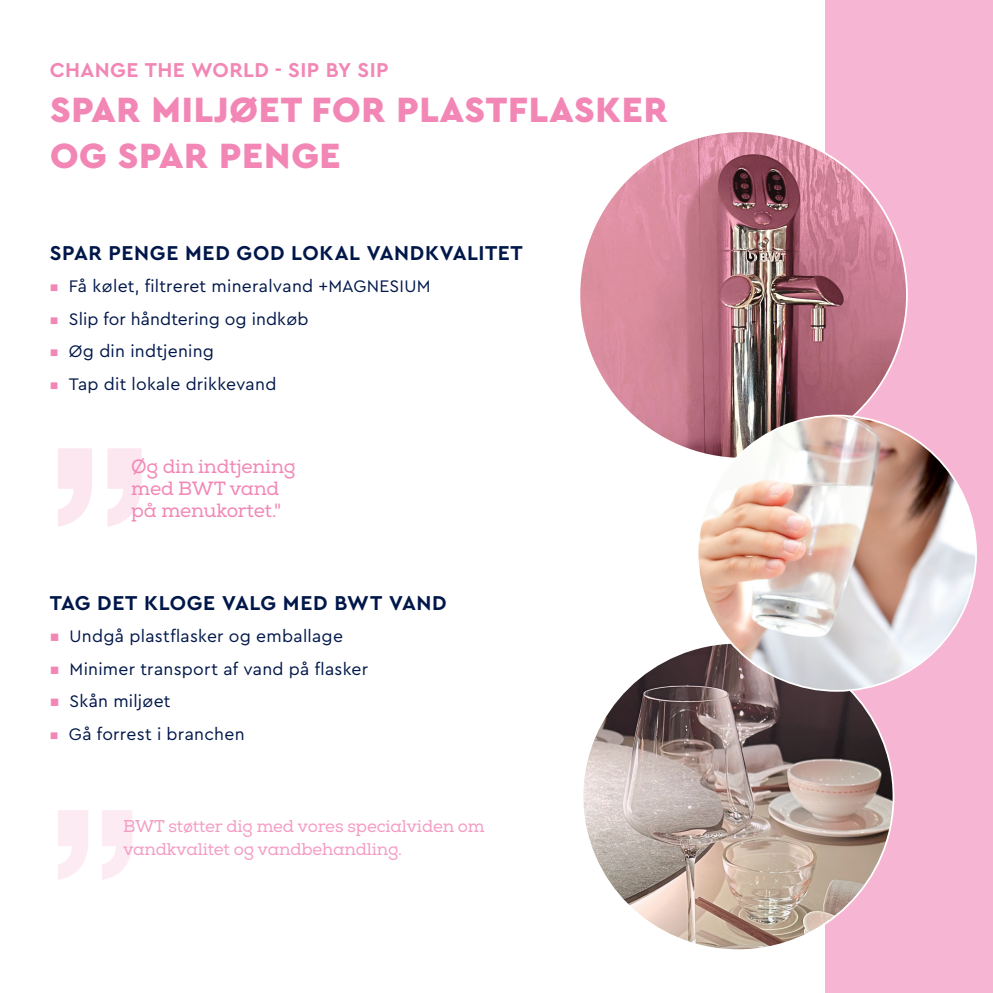
<style>
.page{position:relative;width:993px;height:993px;background:#fff}
.page>*{position:absolute;margin:0;border:0;box-sizing:border-box;transform-origin:0 0}
.t1{font:900 36.75px/45.5px "Cera PRO";letter-spacing:.02em;color:#f287b6}
.t2{font:700 21px "Cera PRO";letter-spacing:.025em;color:#00174a}
.t3{font:700 21px "Cera PRO";letter-spacing:.02em;color:#f287b6}
.t4{font:19.07px/22.4px "Nexa Slab";letter-spacing:-.01em;color:#f287b6}
.t5{font:17.5px "Cera PRO";letter-spacing:.015em;color:#00174a}
.t6{font:16.97px/22.8px "Nexa Slab";letter-spacing:-.01em;color:#f49dc4}
.s1{color:#f287b6}
.s2{font-size:19.25px;color:#f287b6}
</style>
<div class="page">
<div style="left:825px;top:0;width:167px;height:992px;background:#f6b5d2"></div>
<svg style="left:58px;top:810px;width:74px;height:69px"></svg>
<img style="left:584px;top:649px;width:309px;height:298px">
<svg style="left:58px;top:448px;width:84px;height:78px"></svg>
<img style="left:579px;top:131px;width:327px;height:327px;border-radius:164px">
<img style="left:697px;top:415px;width:278px;height:275px">
<p class="t3" style="left:50px;top:56px;width:340px">CHANGE THE WORLD - SIP BY SIP</p>
<h1 class="t1" style="left:50px;top:86px;width:619px">SPAR MILJØET FOR PLASTFLASKER<br>OG SPAR PENGE</h1>
<p class="t2" style="left:50px;top:238px;width:474px">SPAR PENGE MED GOD LOKAL VANDKVALITET</p>
<p class="t5" style="left:50px;top:274px;width:382px"><span class="s1">▪</span> Få kølet, filtreret mineralvand +MAGNESIUM</p>
<p class="t5" style="left:50px;top:307px;width:260px"><span class="s1">▪</span> Slip for håndtering og indkøb</p>
<p class="t5" style="left:50px;top:340px;width:166px"><span class="s1">▪</span> Øg din indtjening</p>
<p class="t5" style="left:50px;top:372px;width:228px"><span class="s1">▪</span> Tap dit lokale drikkevand</p>
<p class="t4" style="left:131px;top:455px;width:166px">Øg din indtjening med BWT vand på menukortet."</p>
<p class="t2" style="left:50px;top:588px;width:398px">TAG DET KLOGE VALG MED BWT VAND</p>
<p class="t5" style="left:50px;top:624px;width:295px"><span class="s2">▪</span> Undgå plastflasker og emballage</p>
<p class="t5" style="left:50px;top:657px;width:320px"><span class="s2">▪</span> Minimer transport af vand på flasker</p>
<p class="t5" style="left:50px;top:689px;width:122px"><span class="s2">▪</span> Skån miljøet</p>
<p class="t5" style="left:50px;top:722px;width:196px"><span class="s1">▪</span> Gå forrest i branchen</p>
<p class="t6" style="left:123px;top:814px;width:363px">BWT støtter dig med vores specialviden om vandkvalitet og vandbehandling.</p>
</div>
